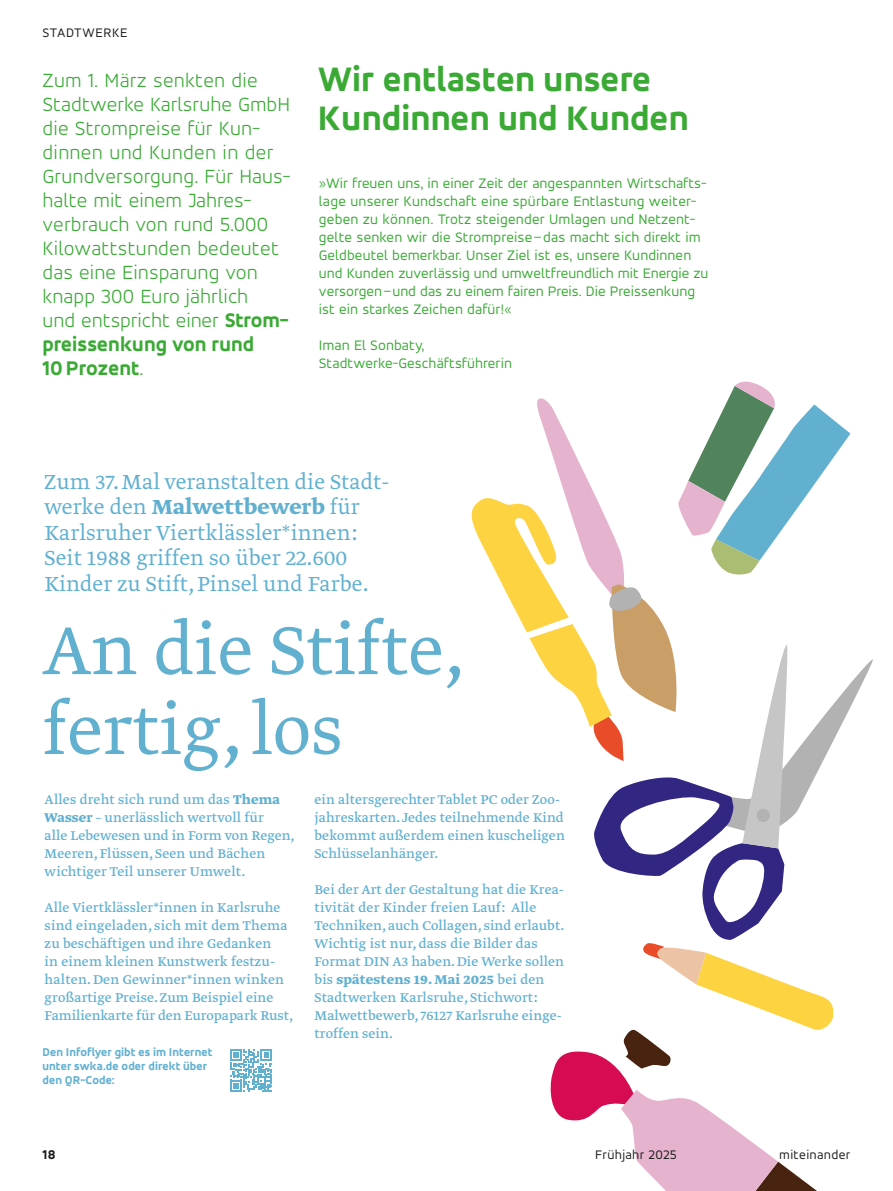
<style>
.page{position:relative;width:893px;height:1191px;background:#fff}
.page>*{position:absolute;margin:0;border:0;box-sizing:border-box;transform-origin:0 0}
.t1{font:300 79.8px/79.8px "Greta Text Pro";color:#61b0d0}
.t2{font:700 expanded 36px/39px "Accord Alternate";letter-spacing:.005em;color:#3aaa35}
.t3{font:300 24px/25.5px "Greta Text Pro";letter-spacing:.005em;color:#61b0d0}
.t4{font:300 21px/24px "Accord Alternate";letter-spacing:.005em;color:#3aaa35}
.t5{font:15px/18px "Greta Text Pro";letter-spacing:.005em;color:#61b0d0}
.t6{font:15px/18px "Accord Alternate";letter-spacing:.005em;color:#3aaa35}
.t7{font:13.5px "Accord Alternate";letter-spacing:.025em;color:#1d1d1b}
.t8{font:13.5px "Accord Alternate";letter-spacing:.05em;color:#1d1d1b}
.t9{font:700 expanded 13.5px "Accord Alternate";color:#1d1d1b}
.t10{font:700 expanded 12px/14.2px "Accord Alternate";letter-spacing:.005em;color:#61b0d0}
.s1{font-weight:700;font-stretch:expanded}
.s2{font-weight:700}
</style>
<div class="page">
<svg style="left:471px;top:381px;width:402px;height:810px"></svg>
<svg style="left:230px;top:1049px;width:42px;height:42px"></svg>
<p class="t8" style="left:43px;top:25px;width:87px">STADTWERKE</p>
<p class="t4" style="left:43px;top:68px;width:250px">Zum 1. März senkten die<br>Stadtwerke Karlsruhe GmbH die Strompreise für Kun&shy;dinnen und Kunden in der<br>Grundversorgung. Für Haus&shy;halte mit einem Jahres&shy;verbrauch von rund 5.000<br>Kilowattstunden bedeutet das eine Einsparung von knapp 300 Euro jährlich<br>und entspricht einer <span class="s1">Strom&shy;preissenkung von rund<br>10Prozent</span>.</p>
<h2 class="t2" style="left:318px;top:59px;width:372px">Wir entlasten unsere<br>Kundinnen und Kunden</h2>
<p class="t6" style="left:319px;top:174px;width:391px">»Wir freuen uns, in einer Zeit der angespannten Wirtschafts&shy;lage unserer Kundschaft eine spürbare Entlastung weiter&shy;geben zu können. Trotz steigender Umlagen und Netzent&shy;gelte senken wir die Strompreise – das macht sich direkt im Geldbeutel bemerkbar. Unser Ziel ist es, unsere Kundinnen und Kunden zuverlässig und umweltfreundlich mit Energie zu versorgen–und das zu einem fairen Preis. Die Preissenkung ist ein starkes Zeichen dafür!«</p>
<p class="t6" style="left:319px;top:336px;width:195px">Iman El Sonbaty,<br>Stadtwerke-Geschäftsführerin</p>
<h3 class="t3" style="left:45px;top:470px;width:346px">Zum 37. Mal veranstalten die Stadt&shy;werke den <span class="s2">Malwettbewerb</span> für Karlsruher Viertklässler*innen:<br>Seit 1988 griffen so über 22.600<br>Kinder zu Stift, Pinsel und Farbe.</h3>
<h1 class="t1" style="left:43px;top:613px;width:424px">An die Stifte, fertig, los</h1>
<p class="t5" style="left:45px;top:791px;width:252px">Alles dreht sich rund um das <span class="s2">Thema Wasser</span> – unerlässlich wertvoll für<br>alle Lebewesen und in Form von Regen, Meeren, Flüssen, Seen und Bächen wichtiger Teil unserer Umwelt.</p>
<p class="t5" style="left:45px;top:899px;width:250px">Alle Viertklässler*innen in Karlsruhe sind eingeladen, sich mit dem Thema zu beschäftigen und ihre Gedanken<br>in einem kleinen Kunstwerk festzu&shy;halten. Den Gewinner*innen winken großartige Preise. Zum Beispiel eine Familienkarte für den Europapark Rust,</p>
<p class="t10" style="left:43px;top:1044px;width:172px">Den Infoflyer gibt es im Internet unter swka.de oder direkt über den QR-Code:</p>
<p class="t5" style="left:314px;top:791px;width:252px">ein altersgerechter Tablet PC oder Zoo&shy;jahreskarten. Jedes teilnehmende Kind bekommt außerdem einen kuscheligen Schlüsselanhänger.</p>
<p class="t5" style="left:314px;top:881px;width:251px">Bei der Art der Gestaltung hat die Krea&shy;tivität der Kinder freien Lauf: Alle Techniken, auch Collagen, sind erlaubt.<br>Wichtig ist nur, dass die Bilder das Format DIN A3 haben. Die Werke sollen bis <span class="s2">spätestens 19. Mai 2025</span> bei den Stadtwerken Karlsruhe, Stichwort:<br>Malwettbewerb, 76127 Karlsruhe einge&shy;troffen sein.</p>
<p class="t9" style="left:43px;top:1146px;width:15px">18</p>
<p class="t7" style="left:595px;top:1147px;width:83px">Frühjahr 2025</p>
<p class="t7" style="left:779px;top:1147px;width:73px">miteinander</p>
</div>
